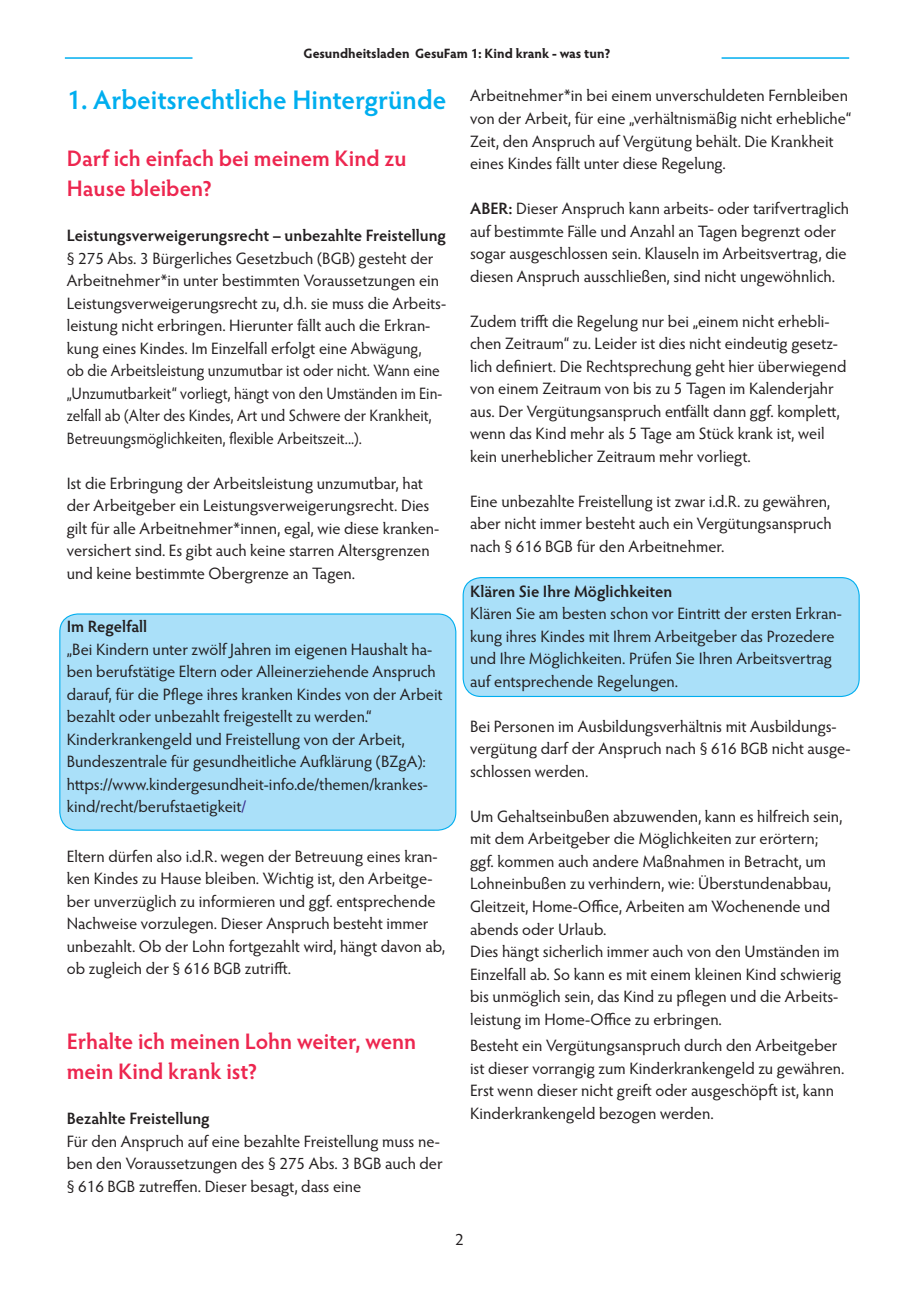
<style>
.page{position:relative;width:919px;height:1289px;background:#fff}
.page>*{position:absolute;margin:0;border:0;box-sizing:border-box;transform-origin:0 0}
.t1{font:600 27px "Hypatia Sans Pro";color:#00aeef}
.t2{font:600 22.5px/30px "Hypatia Sans Pro";color:#ed264f}
.t3{font:16.5px/22.5px "Hypatia Sans Pro";color:#231f20}
.t4{font:600 16.5px "Hypatia Sans Pro";color:#231f20}
.t5{font:700 13.5px "Hypatia Sans Pro";letter-spacing:-.005em;color:#231f20}
.s1{color:#3b2f92}
.s2{font-weight:600}
</style>
<div class="page">
<hr style="left:65px;top:57px;width:127px;height:2px;background:#00aeef">
<hr style="left:721px;top:57px;width:128px;height:2px;background:#00aeef">
<div style="left:463px;top:577px;width:396px;height:119px;background:#aae0f9;border-radius:18px"></div>
<div style="left:462px;top:577px;width:397px;height:120px;border:1px solid #00aeef;border-radius:18px"></div>
<div style="left:60px;top:614px;width:396px;height:216px;background:#aae0f9;border-radius:18px"></div>
<div style="left:59px;top:613px;width:397px;height:217px;border:1px solid #00aeef;border-radius:18px"></div>
<p class="t5" style="left:303px;top:44px;width:308px">Gesundheitsladen GesuFam 1: Kind krank - was tun?</p>
<h1 class="t1" style="left:67px;top:81px;width:381px">1. Arbeitsrechtliche Hintergründe</h1>
<h2 class="t2" style="left:67px;top:142px;width:341px">Darf ich einfach bei meinem Kind zu<br>Hause bleiben?</h2>
<p class="t4" style="left:67px;top:224px;width:381px">Leistungsverweigerungsrecht – unbezahlte Freistellung</p>
<p class="t3" style="left:67px;top:246px;width:381px">§ 275 Abs. 3 Bürgerliches Gesetzbuch (BGB) gesteht der Arbeitnehmer*in unter bestimmten Voraussetzungen ein Leistungsverweigerungsrecht zu, d.h. sie muss die Arbeits&shy;leistung nicht erbringen. Hierunter fällt auch die Erkran&shy;kung eines Kindes. Im Einzelfall erfolgt eine Abwägung,<br>ob die Arbeitsleistung unzumutbar ist oder nicht. Wann eine „Unzumutbarkeit“ vorliegt, hängt von den Umständen im Ein&shy;zelfall ab (Alter des Kindes, Art und Schwere der Krankheit, Betreuungsmöglichkeiten, flexible Arbeitszeit...).</p>
<p class="t3" style="left:67px;top:471px;width:374px">Ist die Erbringung der Arbeitsleistung unzumutbar, hat der Arbeitgeber ein Leistungsverweigerungsrecht. Dies gilt für alle Arbeitnehmer*innen, egal, wie diese kranken&shy;versichert sind. Es gibt auch keine starren Altersgrenzen und keine bestimmte Obergrenze an Tagen.</p>
<p class="t4" style="left:67px;top:615px;width:82px">Im Regelfall</p>
<p class="t3" style="left:67px;top:637px;width:377px">„Bei Kindern unter zwölf Jahren im eigenen Haushalt ha&shy;ben berufstätige Eltern oder Alleinerziehende Anspruch darauf, für die Pflege ihres kranken Kindes von der Arbeit bezahlt oder unbezahlt freigestellt zu werden.“ Kinderkrankengeld und Freistellung von der Arbeit, Bundeszentrale für gesundheitliche Aufklärung (BZgA): https://www.kindergesundheit-info.de/themen/krankes&shy;kind/recht/berufstaetigkeit<span class="s1">/</span></p>
<p class="t3" style="left:67px;top:844px;width:380px">Eltern dürfen also i.d.R. wegen der Betreuung eines kran&shy;ken Kindes zu Hause bleiben. Wichtig ist, den Arbeitge&shy;ber unverzüglich zu informieren und ggf. entsprechende Nachweise vorzulegen. Dieser Anspruch besteht immer unbezahlt. Ob der Lohn fortgezahlt wird, hängt davon ab, ob zugleich der § 616 BGB zutrifft.</p>
<p class="t3" style="left:470px;top:84px;width:382px">Arbeitnehmer*in bei einem unverschuldeten Fernbleiben von der Arbeit, für eine „verhältnismäßig nicht erhebliche“ Zeit, den Anspruch auf Vergütung behält. Die Krankheit eines Kindes fällt unter diese Regelung.</p>
<p class="t3" style="left:470px;top:197px;width:380px"><span class="s2">ABER:</span> Dieser Anspruch kann arbeits- oder tarifvertraglich auf bestimmte Fälle und Anzahl an Tagen begrenzt oder sogar ausgeschlossen sein. Klauseln im Arbeitsvertrag, die diesen Anspruch ausschließen, sind nicht ungewöhnlich.</p>
<p class="t3" style="left:470px;top:309px;width:378px">Zudem trifft die Regelung nur bei „einem nicht erhebli&shy;chen Zeitraum“ zu. Leider ist dies nicht eindeutig gesetz&shy;lich definiert. Die Rechtsprechung geht hier überwiegend von einem Zeitraum von bis zu 5 Tagen im Kalenderjahr aus. Der Vergütungsanspruch entfällt dann ggf. komplett, wenn das Kind mehr als 5 Tage am Stück krank ist, weil kein unerheblicher Zeitraum mehr vorliegt.</p>
<p class="t3" style="left:470px;top:489px;width:363px;text-align:justify">Eine unbezahlte Freistellung ist zwar i.d.R. zu gewähren, aber nicht immer besteht auch ein Vergütungsanspruch nach § 616 BGB für den Arbeitnehmer.</p>
<p class="t4" style="left:470px;top:579px;width:204px">Klären Sie Ihre Möglichkeiten</p>
<p class="t3" style="left:470px;top:602px;width:373px">Klären Sie am besten schon vor Eintritt der ersten Erkran&shy;kung ihres Kindes mit Ihrem Arbeitgeber das Prozedere und Ihre Möglichkeiten. Prüfen Sie Ihren Arbeitsvertrag auf entsprechende Regelungen.</p>
<p class="t3" style="left:470px;top:714px;width:382px">Bei Personen im Ausbildungsverhältnis mit Ausbildungs&shy;vergütung darf der Anspruch nach § 616 BGB nicht ausge&shy;schlossen werden.</p>
<p class="t3" style="left:470px;top:804px;width:374px">Um Gehaltseinbußen abzuwenden, kann es hilfreich sein, mit dem Arbeitgeber die Möglichkeiten zur erörtern; ggf. kommen auch andere Maßnahmen in Betracht, um Lohneinbußen zu verhindern, wie: Überstundenabbau, Gleitzeit, Home-Office, Arbeiten am Wochenende und abends oder Urlaub.<br>Dies hängt sicherlich immer auch von den Umständen im Einzelfall ab. So kann es mit einem kleinen Kind schwierig bis unmöglich sein, das Kind zu pflegen und die Arbeits&shy;leistung im Home-Office zu erbringen.</p>
<p class="t3" style="left:470px;top:1033px;width:376px">Besteht ein Vergütungsanspruch durch den Arbeitgeber ist dieser vorrangig zum Kinderkrankengeld zu gewähren.<br>Erst wenn dieser nicht greift oder ausgeschöpft ist, kann Kinderkrankengeld bezogen werden.</p>
<h2 class="t2" style="left:67px;top:1025px;width:351px">Erhalte ich meinen Lohn weiter, wenn mein Kind krank ist?</h2>
<p class="t4" style="left:67px;top:1107px;width:144px">Bezahlte Freistellung</p>
<p class="t3" style="left:67px;top:1129px;width:377px">Für den Anspruch auf eine bezahlte Freistellung muss ne&shy;ben den Voraussetzungen des § 275 Abs. 3 BGB auch der § 616 BGB zutreffen. Dieser besagt, dass eine</p>
<p class="t3" style="left:455px;top:1227px;width:10px">2</p>
</div>
